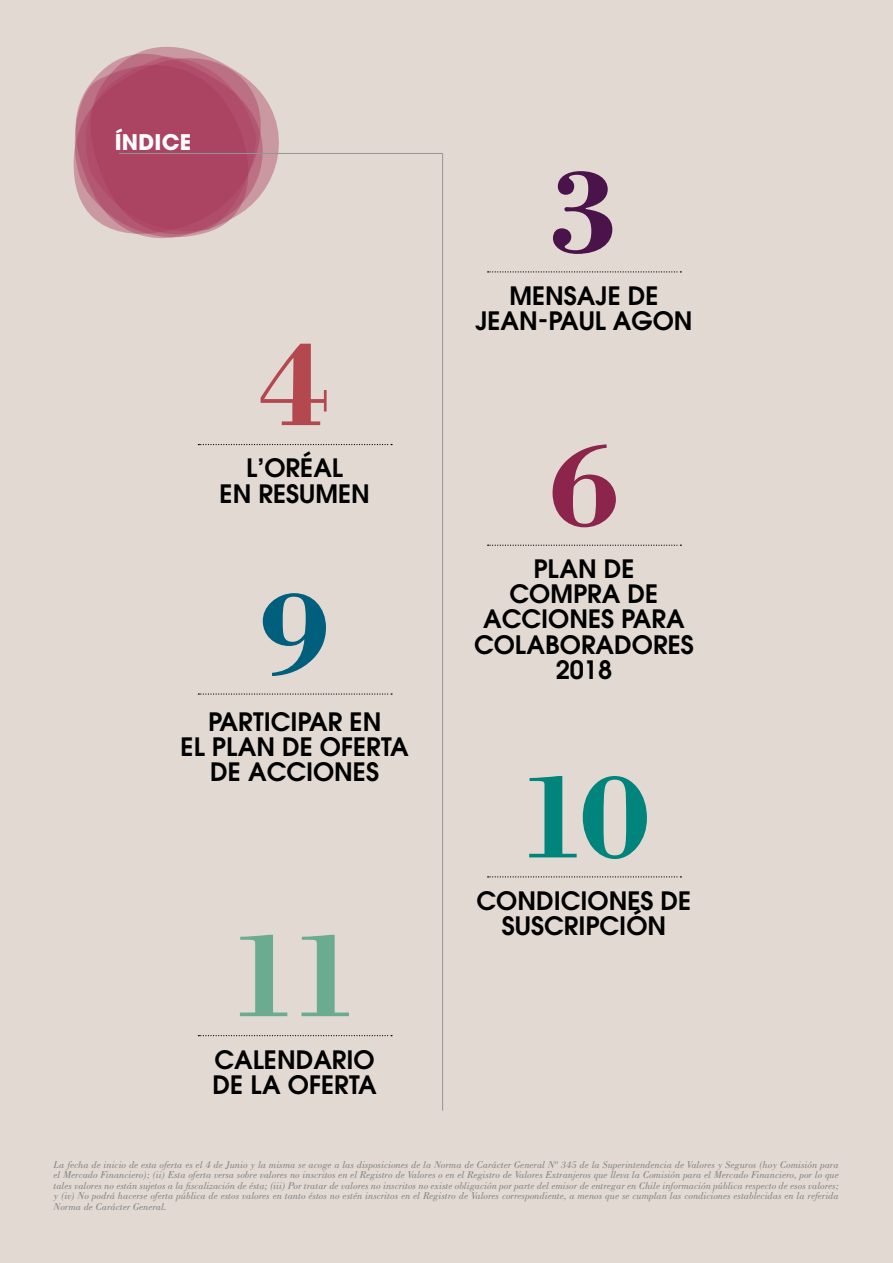
<style>
.page{position:relative;width:893px;height:1263px;background:#e2dad2}
.page>*{position:absolute;margin:0;border:0;box-sizing:border-box;transform-origin:0 0}
.t1{font:700 122.25px "Bodoni BT";color:#00847b}
.t2{font:700 122.25px "Bodoni BT";color:#6bab8f}
.t3{font:700 122.25px "Bodoni BT";color:#b4484f}
.t4{font:700 122.25px "Bodoni BT";color:#8c244b}
.t5{font:700 122.25px "Bodoni BT";color:#4a134a}
.t6{font:700 122.25px "Bodoni BT";color:#005f7c}
.t7{font:600 25.2px/25.2px "ITC Avant Garde Std";color:#000;text-align:center}
.t8{font:700 21.45px "ITC Avant Garde Std";letter-spacing:.01em;color:#fff}
.t9{font:italic 10.5px/10.5px "Bodoni BT";color:#808285;text-align:justify}
</style>
<div class="page">
<svg style="left:74px;top:47px;width:205px;height:191px"></svg>
<svg style="left:198px;top:444px;width:194px;height:1px"></svg>
<svg style="left:488px;top:545px;width:193px;height:1px"></svg>
<svg style="left:488px;top:271px;width:193px;height:1px"></svg>
<svg style="left:488px;top:876px;width:193px;height:1px"></svg>
<svg style="left:198px;top:1035px;width:194px;height:1px"></svg>
<svg style="left:198px;top:693px;width:194px;height:2px"></svg>
<hr style="left:442px;top:153px;width:1px;height:958px;background:#939598">
<hr style="left:119px;top:153px;width:323px;height:1px;background:#939598">
<h3 class="t8" style="left:115px;top:128px;width:78px">ÍNDICE</h3>
<h1 class="t5" style="left:547px;top:137px;width:75px">3</h1>
<h2 class="t7" style="left:475px;top:282px;width:219px">MENSAJE DE<br>JEAN-PAUL AGON</h2>
<h1 class="t3" style="left:258px;top:309px;width:75px">4</h1>
<h2 class="t7" style="left:220px;top:455px;width:152px">L’ORÉAL<br>EN RESUMEN</h2>
<h1 class="t4" style="left:547px;top:410px;width:75px">6</h1>
<h2 class="t7" style="left:474px;top:556px;width:221px">PLAN DE<br>COMPRA DE<br>ACCIONES PARA<br>COLABORADORES<br>2018</h2>
<h1 class="t6" style="left:258px;top:559px;width:75px">9</h1>
<h2 class="t7" style="left:181px;top:708px;width:230px">PARTICIPAR EN<br>EL PLAN DE OFERTA<br>DE ACCIONES</h2>
<h1 class="t1" style="left:516px;top:742px;width:137px">10</h1>
<h2 class="t7" style="left:477px;top:887px;width:216px">CONDICIONES DE<br>SUSCRIPCIÓN</h2>
<h1 class="t2" style="left:227px;top:900px;width:137px">11</h1>
<h2 class="t7" style="left:213px;top:1046px;width:166px;text-align:left">CALENDARIO<br>DE LA OFERTA</h2>
<p class="t9" style="left:54px;top:1159px;width:787px">La fecha de inicio de esta oferta es el 4 de Junio y la misma se acoge a las disposiciones de la Norma de Carácter General Nº 345 de la Superintendencia de Valores y Seguros (hoy Comisión para el Mercado Financiero); (ii) Esta oferta versa sobre valores no inscritos en el Registro de Valores o en el Registro de Valores Extranjeros que lleva la Comisión para el Mercado Financiero, por lo que tales valores no están sujetos a la fiscalización de ésta; (iii) Por tratar de valores no inscritos no existe obligación por parte del emisor de entregar en Chile información pública respecto de esos valores; y (iv) No podrá hacerse oferta pública de estos valores en tanto éstos no estén inscritos en el Registro de Valores correspondiente, a menos que se cumplan las condiciones establecidas en la referida Norma de Carácter General.</p>
</div>
